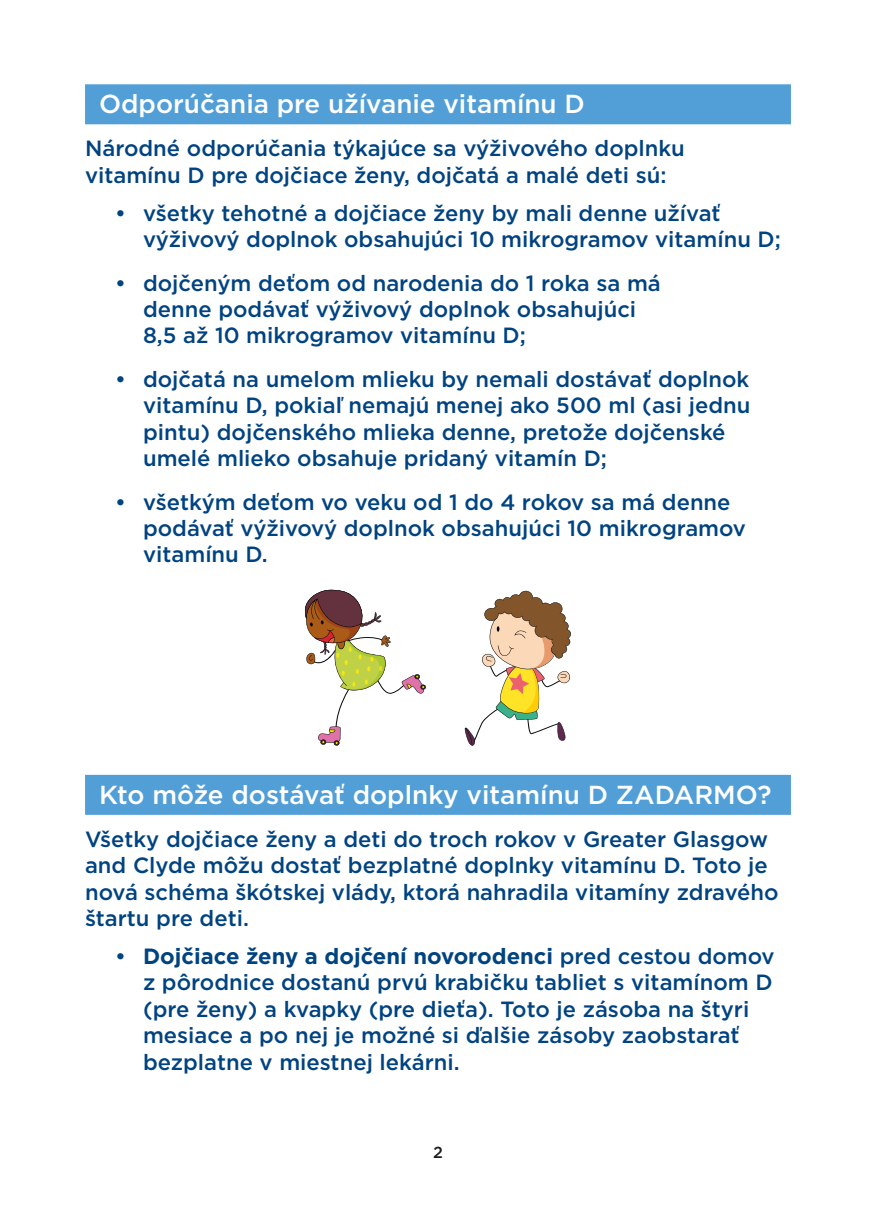
<style>
.page{position:relative;width:876px;height:1225px;background:#fff}
.page>*{position:absolute;margin:0;border:0;box-sizing:border-box;transform-origin:0 0}
.t1{font:500 26px "Gotham";color:#fff}
.t2{font:500 22px/26.4px "Gotham";color:#004381}
.t3{font:500 16px "Gotham";color:#1d1d1b}
.s1{font-weight:700}
</style>
<div class="page">
<div style="left:85px;top:84px;width:706px;height:40px;background:#529fd8"></div>
<div style="left:85px;top:775px;width:706px;height:40px;background:#529fd8"></div>
<svg style="left:465px;top:591px;width:106px;height:155px"></svg>
<svg style="left:305px;top:589px;width:121px;height:156px"></svg>
<p class="t1" style="left:99px;top:87px;width:487px">Odporúčania pre užívanie vitamínu D</p>
<p class="t2" style="left:85px;top:135px;width:601px">Národné odporúčania týkajúce sa výživového doplnku vitamínu D pre dojčiace ženy, dojčatá a malé deti sú:</p>
<p class="t2" style="left:143px;top:199px;width:639px;text-indent:-28px">• všetky tehotné a dojčiace ženy by mali denne užívať výživový doplnok obsahujúci 10 mikrogramov vitamínu D;</p>
<p class="t2" style="left:143px;top:269px;width:519px;text-indent:-28px">• dojčeným deťom od narodenia do 1 roka sa má denne podávať výživový doplnok obsahujúci<br>8,5 až 10 mikrogramov vitamínu D;</p>
<p class="t2" style="left:143px;top:365px;width:609px;text-indent:-28px">• dojčatá na umelom mlieku by nemali dostávať doplnok vitamínu D, pokiaľ nemajú menej ako 500 ml (asi jednu pintu) dojčenského mlieka denne, pretože dojčenské umelé mlieko obsahuje pridaný vitamín D;</p>
<p class="t2" style="left:143px;top:488px;width:604px;text-indent:-28px">• všetkým deťom vo veku od 1 do 4 rokov sa má denne podávať výživový doplnok obsahujúci 10 mikrogramov vitamínu D.</p>
<p class="t1" style="left:99px;top:777px;width:674px">Kto môže dostávať doplnky vitamínu D ZADARMO?</p>
<p class="t2" style="left:85px;top:825px;width:695px">Všetky dojčiace ženy a deti do troch rokov v Greater Glasgow and Clyde môžu dostať bezplatné doplnky vitamínu D. Toto je nová schéma škótskej vlády, ktorá nahradila vitamíny zdravého štartu pre deti.</p>
<p class="t2" style="left:143px;top:942px;width:633px;text-indent:-28px">• <span class="s1">Dojčiace ženy a dojčení novorodenci</span> pred cestou domov z pôrodnice dostanú prvú krabičku tabliet s vitamínom D (pre ženy) a kvapky (pre dieťa). Toto je zásoba na štyri mesiace a po nej je možné si ďalšie zásoby zaobstarať bezplatne v miestnej lekárni.</p>
<p class="t3" style="left:433px;top:1142px;width:11px">2</p>
</div>
